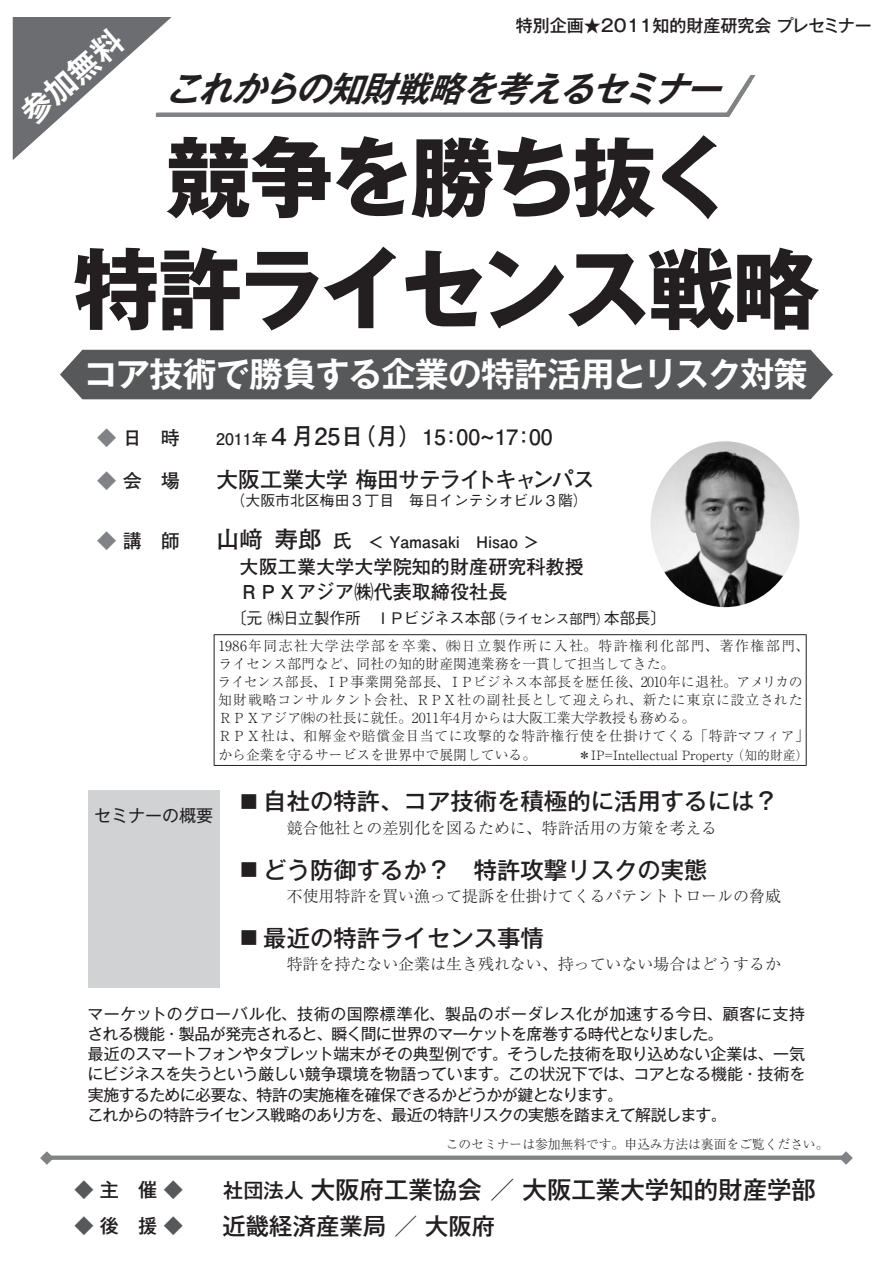
<style>
.page{position:relative;width:893px;height:1263px;background:#fff}
.page>*{position:absolute;margin:0;border:0;box-sizing:border-box;transform-origin:0 0}
.t1{font:700 89.25px "Gothic MB101 Pr 5";letter-spacing:-.05em;color:#231f20}
.t2{font:700 87.15px "Gothic MB101 Pr 5";letter-spacing:-.055em;color:#231f20}
.t3{font:italic 700 35.1px "Gothic MB101 Pr 5 De";color:#231f20}
.t4{font:700 34.05px "Gothic MB101 Pr 5 De";letter-spacing:-.03em;color:#fff}
.t5{font:700 30.9px "Gothic MB101 Pr 5 De";color:#fff}
.t6{font:500 24.45px "Gothic MB101 Pr 5";color:#231f20}
.t7{font:500 23.4px "Gothic MB101 Pr 5";color:#231f20}
.t8{font:700 22.35px "Futo Go B101 Pr 5";letter-spacing:-.065em;color:#231f20}
.t9{font:700 21.3px "Futo Go B101 Pr 5";color:#231f20}
.t10{font:700 19.2px/25.5px "Futo Go B101 Pr 5";color:#231f20}
.t11{font:500 16.95px "Gothic MB101 Pr 5";color:#231f20}
.t12{font:16.95px "Gothic MB101 Pr 5";color:#231f20}
.t13{font:15.9px/20.2px "Gothic MB101 Pr 5";letter-spacing:-.025em;color:#231f20}
.t14{font:300 15.9px "Ryumin Pr 5";color:#231f20}
.t15{font:500 15.9px "Gothic BBB Pr 5";letter-spacing:-.035em;color:#231f20}
.t16{font:700 15.9px "Futo Go B101 Pr 5";color:#231f20}
.t17{font:500 14.85px "Gothic BBB Pr 5";color:#231f20}
.t18{font:300 13.8px/18px "Ryumin Pr 5";letter-spacing:.005em;color:#231f20}
.t19{font:300 12.75px "Ryumin Pr 5";color:#231f20}
.s1{color:#808285}
.s2{font-size:15.9px}
.s3{font-size:23.4px}
.s4{font-size:19.2px}
.s5{font-size:13.8px}
.s6{font-size:16.95px}
.s7{font-size:19.2px;color:#57585a}
.s8{font-size:20.25px}
</style>
<div class="page">
<hr style="left:214px;top:634px;width:592px;height:1px;background:#231f20">
<hr style="left:214px;top:635px;width:1px;height:130px;background:#231f20">
<hr style="left:806px;top:635px;width:1px;height:130px;background:#231f20">
<hr style="left:214px;top:765px;width:592px;height:1px;background:#231f20">
<div style="left:60px;top:350px;width:773px;height:49px;background:#57585a"></div>
<img style="left:651px;top:441px;width:148px;height:166px">
<div style="left:88px;top:790px;width:131px;height:198px;background:#d1d2d4"></div>
<div style="left:42px;top:1155px;width:805px;height:5px;background:#808285"></div>
<svg style="left:40px;top:1151px;width:14px;height:14px"></svg>
<svg style="left:839px;top:1151px;width:14px;height:14px"></svg>
<svg style="left:13px;top:17px;width:743px;height:143px"></svg>
<p class="t11" style="left:516px;top:11px;width:357px">特別企画★２０１１知的財産研究会　プレセミナー</p>
<h3 class="t5" style="left:9px;top:98px;width:125px;rotate:-41deg">参加無料</h3>
<h3 class="t3" style="left:165px;top:60px;width:576px">これからの知財戦略を考えるセミナー</h3>
<h2 class="t2" style="left:166px;top:105px;width:571px">競争を勝ち抜く</h2>
<h1 class="t1" style="left:73px;top:215px;width:748px">特許ライセンス戦略</h1>
<h3 class="t4" style="left:84px;top:346px;width:725px">コア技術で勝負する企業の特許活用とリスク対策</h3>
<h3 class="t10" style="left:97px;top:423px;width:84px"><span class="s1">◆</span> 日　時</h3>
<h3 class="t9" style="left:216px;top:420px;width:325px"><span class="s2">2011年</span><span class="s3">４月25日（月）</span>１５：００～１７：００</h3>
<h3 class="t10" style="left:97px;top:467px;width:84px"><span class="s1">◆</span> 会　場</h3>
<h3 class="t8" style="left:216px;top:462px;width:380px">大阪工業大学 梅田サテライトキャンパス</h3>
<p class="t17" style="left:231px;top:489px;width:359px">（大阪市北区梅田３丁目　毎日インテシオビル３階）</p>
<h3 class="t10" style="left:97px;top:527px;width:84px"><span class="s1">◆</span> 講　師</h3>
<p class="t16" style="left:216px;top:529px;width:324px"><span class="s3">山﨑寿郎</span> <span class="s4">氏</span>　＜ Yamasaki　Hisao ＞</p>
<h3 class="t10" style="left:240px;top:553px;width:346px">大阪工業大学大学院知的財産研究科教授<br>ＲＰＸアジア㈱代表取締役社長</h3>
<p class="t15" style="left:231px;top:605px;width:437px">〔元 ㈱日立製作所　ＩＰビジネス本部<span class="s5">（ライセンス部門）</span>本部長〕</p>
<p class="t18" style="left:217px;top:636px;width:593px">1986年同志社大学法学部を卒業、㈱日立製作所に入社。特許権利化部門、著作権部門、ライセンス部門など、同社の知的財産関連業務を一貫して担当してきた。<br>ライセンス部長、ＩＰ事業開発部長、ＩＰビジネス本部長を歴任後、2010年に退社。アメリカの知財戦略コンサルタント会社、ＲＰＸ社の副社長として迎えられ、新たに東京に設立されたＲＰＸアジア㈱の社長に就任。2011年4月からは大阪工業大学教授も務める。<br>ＲＰＸ社は、和解金や賠償金目当てに攻撃的な特許権行使を仕掛けてくる「特許マフィア」から企業を守るサービスを世界中で展開している。</p>
<p class="t19" style="left:578px;top:745px;width:232px">*IP=Intellectual Property（知的財産）</p>
<h3 class="t7" style="left:241px;top:782px;width:539px"><span class="s6">■</span> 自社の特許、コア技術を積極的に活用するには？</h3>
<p class="t14" style="left:287px;top:815px;width:432px">競合他社との差別化を図るために、特許活用の方策を考える</p>
<h3 class="t7" style="left:241px;top:850px;width:469px"><span class="s6">■</span> どう防御するか？　特許攻撃リスクの実態</h3>
<p class="t14" style="left:287px;top:883px;width:496px">不使用特許を買い漁って提訴を仕掛けてくるパテントトロールの脅威</p>
<h3 class="t7" style="left:241px;top:918px;width:305px"><span class="s6">■</span> 最近の特許ライセンス事情</h3>
<p class="t14" style="left:287px;top:951px;width:496px">特許を持たない企業は生き残れない、持っていない場合はどうするか</p>
<p class="t13" style="left:87px;top:1002px;width:719px">マーケットのグローバル化、技術の国際標準化、製品のボーダレス化が加速する今日、顧客に支持される機能・製品が発売されると、瞬く間に世界のマーケットを席巻する時代となりました。<br>最近のスマートフォンやタブレット端末がその典型例です。そうした技術を取り込めない企業は、一気にビジネスを失うという厳しい競争環境を物語っています。この状況下では、コアとなる機能・技術を実施するために必要な、特許の実施権を確保できるかどうかが鍵となります。<br>これからの特許ライセンス戦略のあり方を、最近の特許リスクの実態を踏まえて解説します。</p>
<p class="t12" style="left:94px;top:801px;width:121px">セミナーの概要</p>
<p class="t19" style="left:446px;top:1134px;width:384px">このセミナーは参加無料です。申込み方法は裏面をご覧ください。</p>
<h3 class="t6" style="left:74px;top:1170px;width:743px"><span class="s7">◆</span> <span class="s4">主　催</span> <span class="s7">◆</span> <span class="s6">　</span> <span class="s8">社団法人</span> 大阪府工業協会 ／ 大阪工業大学知的財産学部</h3>
<h3 class="t7" style="left:74px;top:1206px;width:422px"><span class="s7">◆</span> <span class="s4">後　援</span> <span class="s7">◆</span> <span class="s6">　</span> 近畿経済産業局 ／ 大阪府</h3>
</div>
